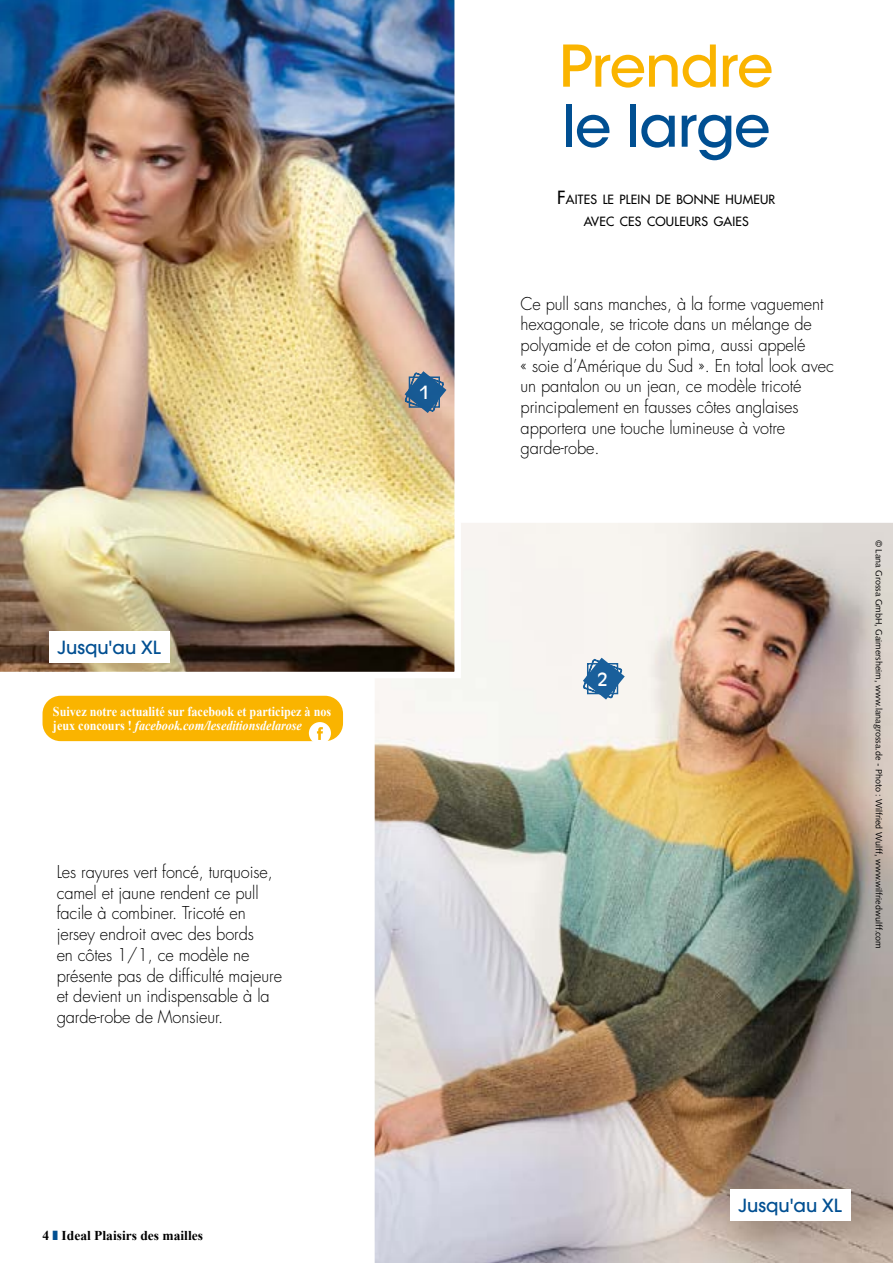
<style>
.page{position:relative;width:893px;height:1263px;background:#fff}
.page>*{position:absolute;margin:0;border:0;box-sizing:border-box;transform-origin:0 0}
.t1{font:57px "ITC Avant Garde MM 445 750";letter-spacing:-.015em;color:#fab400}
.t2{font:57px "ITC Avant Garde MM 445 750";letter-spacing:-.015em;color:#004f92}
.t3{font:500 18px "Avant Garde";color:#004f92}
.t4{font:18px "Antique Olive Std";color:#fff}
.t5{font:300 17.25px/20.7px "Futura";letter-spacing:-.005em;color:#000;scale:.95 1}
.t6{font:700 13.5px/13.8px "Times New Roman";color:#fff;scale:.9 1}
.t7{font:700 13.5px "Times New Roman";color:#000}
.t8{font:500 12.45px/22.5px "Futura Std";letter-spacing:.015em;color:#000;text-align:center}
.t9{font:9px "Syntax";color:#000}
.s1{font-style:italic}
.s2{font-size:17.7px}
</style>
<div class="page">
<img style="left:374px;top:523px;width:519px;height:740px">
<img style="left:0;top:0;width:464px;height:681px">
<svg style="left:404px;top:371px;width:42px;height:42px;background:#637e98"></svg>
<svg style="left:583px;top:658px;width:42px;height:41px"></svg>
<div style="left:49px;top:631px;width:120px;height:32px;background:#fff"></div>
<div style="left:730px;top:1189px;width:120px;height:31px;background:#fff"></div>
<div style="left:43px;top:696px;width:300px;height:45px;background:#fab400;border-radius:18px"></div>
<svg style="left:309px;top:722px;width:22px;height:20px"></svg>
<p class="t4" style="left:419px;top:382px;width:12px">1</p>
<p class="t3" style="left:57px;top:637px;width:105px">Jusqu'au XL</p>
<p class="t6" style="left:53px;top:704px;width:311px">Suivez notre actualité sur facebook et participez à nos jeux concours ! <span class="s1">facebook.com/leseditionsdelarose</span></p>
<p class="t5" style="left:57px;top:862px;width:239px">Les rayures vert foncé, turquoise, camel et jaune rendent ce pull facile à combiner. Tricoté en jersey endroit avec des bords<br>en côtes 1/1, ce modèle ne présente pas de difficulté majeure et devient un indispensable à la garde-robe de Monsieur.</p>
<p class="t7" style="left:43px;top:1226px;width:162px">4 Ideal Plaisirs des mailles</p>
<h1 class="t1" style="left:559px;top:33px;width:216px">Prendre</h1>
<h1 class="t2" style="left:562px;top:93px;width:210px">le large</h1>
<p class="t8" style="left:557px;top:188px;width:220px"><span class="s2">F</span>AITES LE PLEIN DE BONNE HUMEUR<br>AVEC CES COULEURS GAIES</p>
<p class="t5" style="left:521px;top:293px;width:331px">Ce pull sans manches, à la forme vaguement hexagonale, se tricote dans un mélange de polyamide et de coton pima, aussi appelé<br>« soie d’Amérique du Sud ». En total look avec un pantalon ou un jean, ce modèle tricoté principalement en fausses côtes anglaises apportera une touche lumineuse à votre garde-robe.</p>
<p class="t4" style="left:598px;top:668px;width:12px">2</p>
<p class="t9" style="left:884px;top:540px;width:411px;rotate:90deg">© Lana Grossa GmbH, Gaimersheim, www.lanagrossa.de - Photo : Wilfried Wulff, www.wilfriedwulff.com</p>
<p class="t3" style="left:738px;top:1194px;width:105px">Jusqu'au XL</p>
</div>
